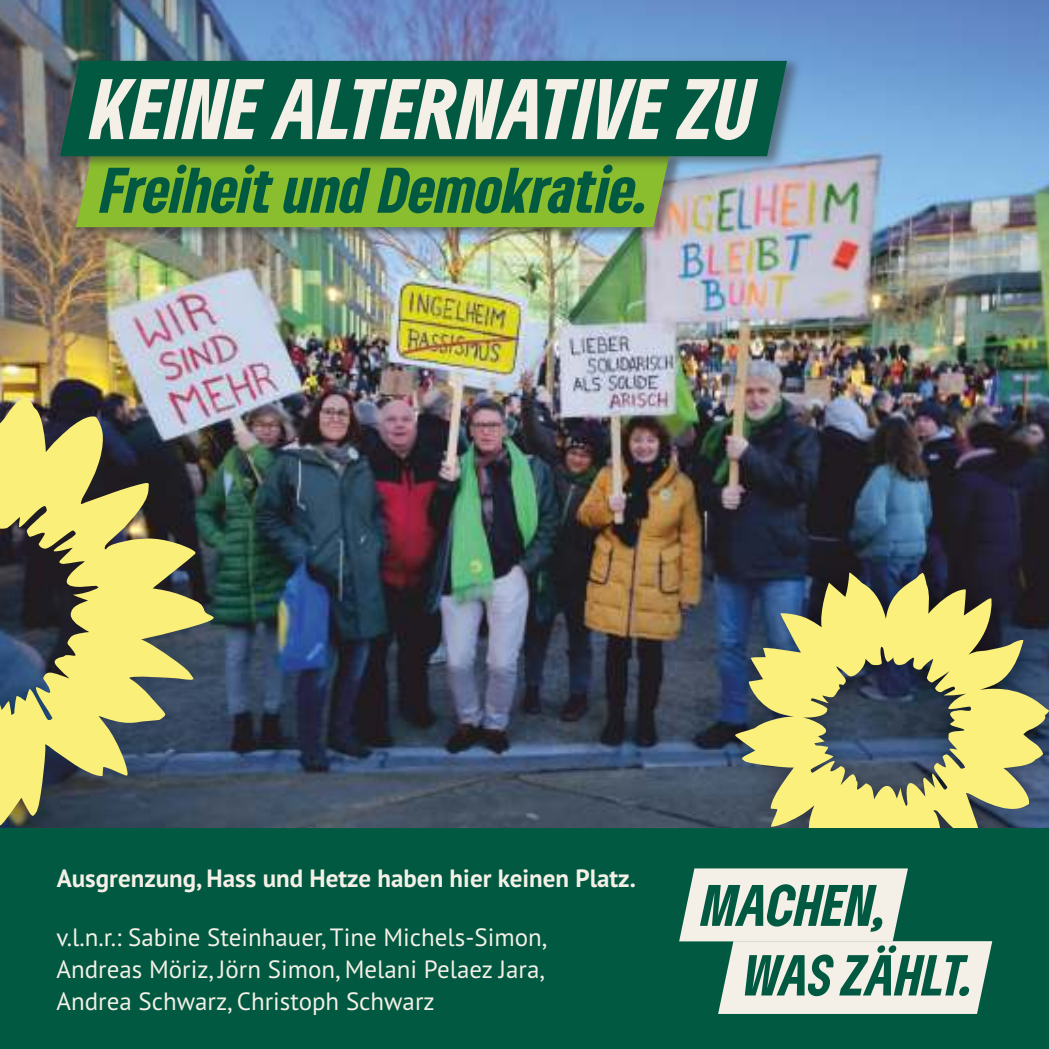
<style>
.page{position:relative;width:1049px;height:1049px;background:#fff}
.page>*{position:absolute;margin:0;border:0;box-sizing:border-box;transform-origin:0 0}
.t1{font:italic 900 condensed 80px "Gruene Type";color:#f4f0e7}
.t2{font:italic 900 condensed 60px "Gruene Type";color:#005940}
.t3{font:italic 900 condensed 54.5px "Gruene Type";color:#005940}
.t4{font:italic 900 condensed 53.75px "Gruene Type";letter-spacing:-.005em;color:#005940}
.t5{font:25px/32.5px "PT Sans";color:#f4f0e7;text-align:justify}
.t6{font:700 25px "PT Sans";color:#f4f0e7}
</style>
<div class="page">
<img style="left:0;top:0;width:1049px;height:828px">
<img style="left:688px;top:525px;width:361px;height:303px">
<svg style="left:735px;top:572px;width:314px;height:256px"></svg>
<img style="left:73px;top:175px;width:616px;height:69px">
<div style="left:76px;top:175px;width:594px;height:52px;background:#8abe2e"></div>
<img style="left:53px;top:51px;width:756px;height:124px">
<div style="left:60px;top:61px;width:727px;height:95px;background:#005940"></div>
<div style="left:0;top:828px;width:1049px;height:221px;background:#005940"></div>
<svg style="left:679px;top:868px;width:313px;height:146px"></svg>
<svg style="left:0;top:397px;width:214px;height:428px"></svg>
<h1 class="t1" style="left:92px;top:56px;width:665px">KEINE ALTERNATIVE ZU</h1>
<h2 class="t2" style="left:101px;top:150px;width:550px">Freiheit und Demokratie.</h2>
<p class="t6" style="left:57px;top:868px;width:581px">Ausgrenzung, Hass und Hetze haben hier keinen Platz.</p>
<p class="t5" style="left:56px;top:923px;width:492px">v.l.n.r.: Sabine Steinhauer, Tine Michels-Simon, Andreas Möriz, Jörn Simon, Melani Pelaez Jara, Andrea Schwarz, Christoph Schwarz</p>
<h3 class="t3" style="left:702px;top:869px;width:185px">MACHEN,</h3>
<h3 class="t4" style="left:744px;top:939px;width:232px">WAS ZÄHLT.</h3>
</div>
